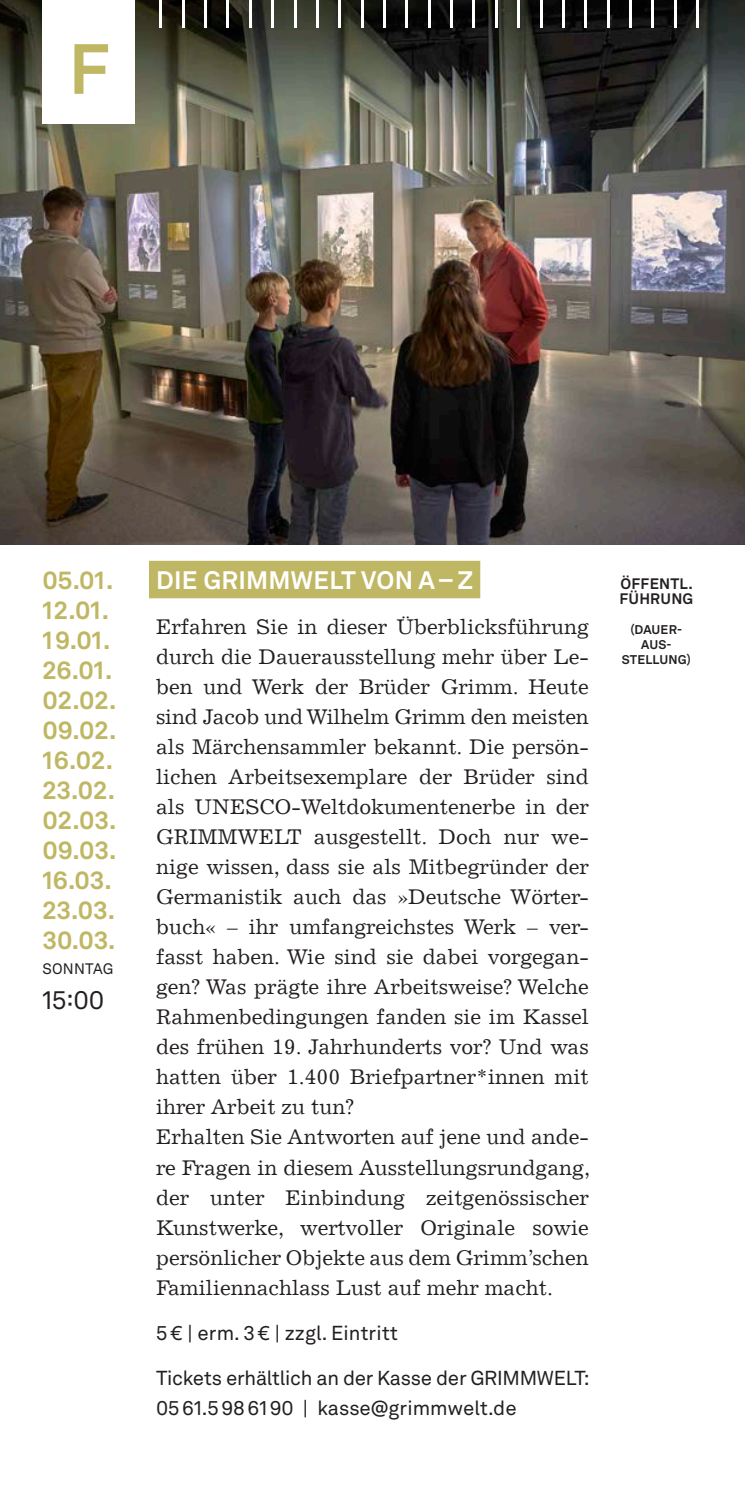
<style>
.page{position:relative;width:745px;height:1489px;background:#fff}
.page>*{position:absolute;margin:0;border:0;box-sizing:border-box;transform-origin:0 0}
.t1{font:700 70px "Akkurat LL";color:#c0b764}
.t2{font:700 25px/30px "Akkurat LL";color:#c0b764}
.t3{font:700 25px "Akkurat LL";letter-spacing:.01em;color:#fff}
.t4{font:25px "Akkurat LL";color:#231f20}
.t5{font:21.25px/30px "Excelsior LT";color:#231f20}
.t6{font:20px/30px "Akkurat LL";letter-spacing:-.015em;color:#231f20}
.t7{font:700 15px/15px "Akkurat LL";letter-spacing:.01em;color:#231f20}
.t8{font:15px "Akkurat LL";color:#231f20}
.t9{font:700 12.5px/15px "Akkurat LL";letter-spacing:.01em;color:#231f20;text-align:center}
</style>
<div class="page">
<img style="left:0;top:0;width:744px;height:544px">
<div style="left:149px;top:560px;width:331px;height:38px;background:#c0b764"></div>
<hr style="left:159px;top:0;width:3px;height:28px;background:#fff">
<hr style="left:182px;top:0;width:2px;height:28px;background:#fff">
<hr style="left:204px;top:0;width:3px;height:28px;background:#fff">
<hr style="left:226px;top:0;width:3px;height:28px;background:#fff">
<hr style="left:249px;top:0;width:2px;height:28px;background:#fff">
<hr style="left:271px;top:0;width:3px;height:28px;background:#fff">
<hr style="left:293px;top:0;width:3px;height:28px;background:#fff">
<hr style="left:316px;top:0;width:2px;height:28px;background:#fff">
<hr style="left:338px;top:0;width:3px;height:28px;background:#fff">
<hr style="left:360px;top:0;width:3px;height:28px;background:#fff">
<hr style="left:383px;top:0;width:2px;height:28px;background:#fff">
<hr style="left:405px;top:0;width:3px;height:28px;background:#fff">
<hr style="left:427px;top:0;width:3px;height:28px;background:#fff">
<hr style="left:450px;top:0;width:2px;height:28px;background:#fff">
<hr style="left:472px;top:0;width:3px;height:28px;background:#fff">
<hr style="left:495px;top:0;width:2px;height:28px;background:#fff">
<hr style="left:517px;top:0;width:2px;height:28px;background:#fff">
<hr style="left:539px;top:0;width:3px;height:28px;background:#fff">
<hr style="left:562px;top:0;width:2px;height:28px;background:#fff">
<hr style="left:584px;top:0;width:2px;height:28px;background:#fff">
<hr style="left:606px;top:0;width:3px;height:28px;background:#fff">
<hr style="left:629px;top:0;width:2px;height:28px;background:#fff">
<hr style="left:651px;top:0;width:2px;height:28px;background:#fff">
<hr style="left:673px;top:0;width:3px;height:28px;background:#fff">
<hr style="left:696px;top:0;width:2px;height:28px;background:#fff">
<div style="left:43px;top:0;width:92px;height:124px;background:#fff"></div>
<h1 class="t1" style="left:68px;top:15px;width:43px">F</h1>
<p class="t2" style="left:43px;top:563px;width:75px">05.01.<br>12.01.<br>19.01.<br>26.01.<br>02.02.<br>09.02.<br>16.02.<br>23.02.<br>02.03.<br>09.03.<br>16.03.<br>23.03.<br>30.03.</p>
<p class="t8" style="left:43px;top:957px;width:72px">SONNTAG</p>
<p class="t4" style="left:43px;top:981px;width:63px">15:00</p>
<p class="t3" style="left:156px;top:561px;width:318px">DIE GRIMMWELT VON A– Z</p>
<p class="t5" style="left:156px;top:612px;width:435px">Erfahren Sie in dieser Überblicksführung durch die Dauerausstellung mehr über Le&shy;ben und Werk der Brüder Grimm. Heute sind Jacob und Wilhelm Grimm den meisten als Märchensammler bekannt. Die persön&shy;lichen Arbeitsexemplare der Brüder sind als UNESCO-Weltdokumentenerbe in der GRIMMWELT ausgestellt. Doch nur we&shy;nige wissen, dass sie als Mitbegründer der Germanistik auch das »Deutsche Wörter&shy;buch« – ihr umfangreichstes Werk – ver&shy;fasst haben. Wie sind sie dabei vorgegan&shy;gen? Was prägte ihre Arbeitsweise? Welche Rahmenbedingungen fanden sie im Kassel des frühen 19. Jahrhunderts vor? Und was hatten über 1.400 Briefpartner*innen mit ihrer Arbeit zu tun?<br>Erhalten Sie Antworten auf jene und ande&shy;re Fragen in diesem Ausstellungsrundgang, der unter Einbindung zeitgenössischer Kunstwerke, wertvoller Originale sowie persönlicher Objekte aus dem Grimm’schen Familiennachlass Lust auf mehr macht.</p>
<p class="t6" style="left:156px;top:1316px;width:243px">5 € | erm. 3 € | zzgl. Eintritt</p>
<p class="t6" style="left:156px;top:1361px;width:434px">Tickets erhältlich an der Kasse der GRIMMWELT:<br>05 61.5 98 61 90 | kasse@grimmwelt.de</p>
<p class="t7" style="left:619px;top:575px;width:75px">ÖFFENTL.<br>FÜHRUNG</p>
<p class="t9" style="left:621px;top:621px;width:70px">(DAUER-<br>AUS-<br>STELLUNG)</p>
</div>
